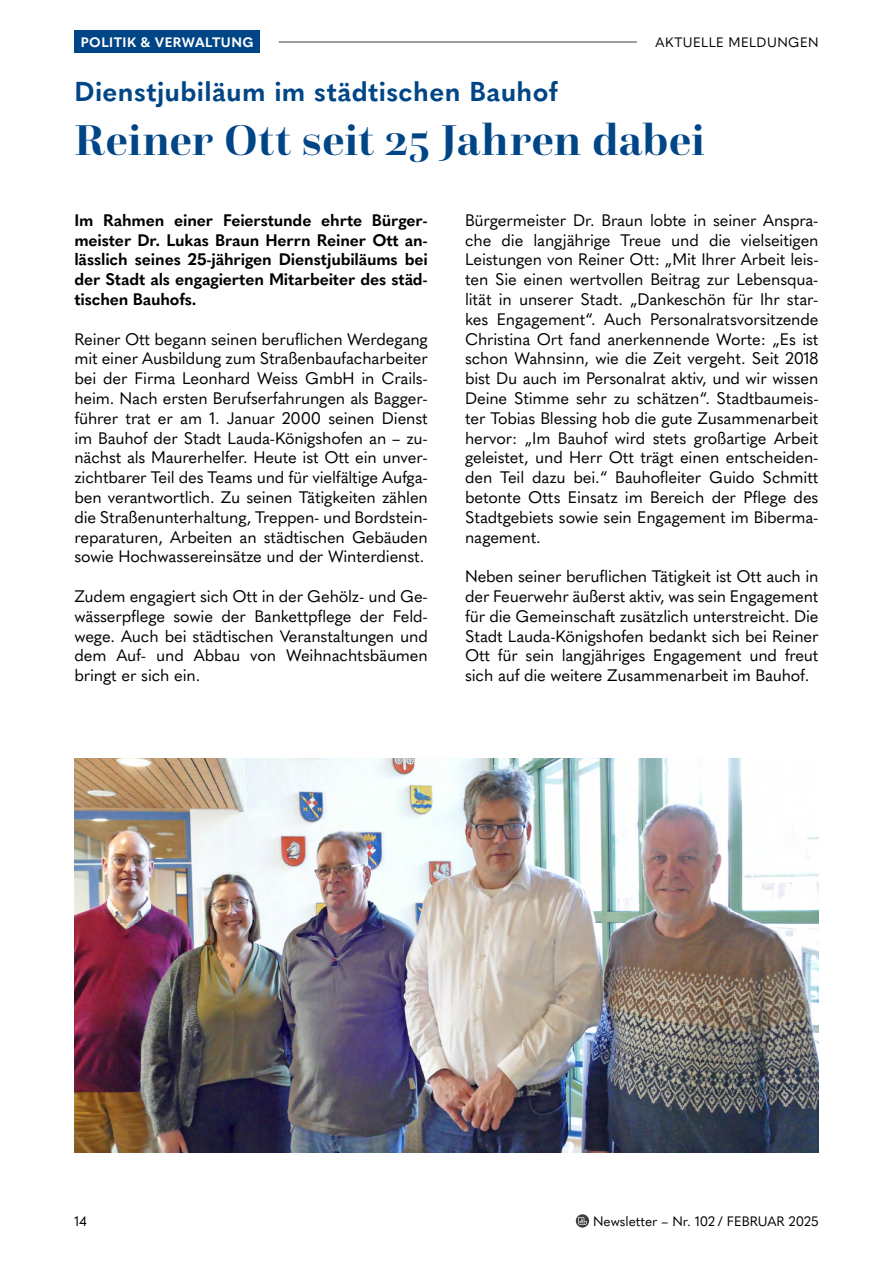
<style>
.page{position:relative;width:893px;height:1263px;background:#fff}
.page>*{position:absolute;margin:0;border:0;box-sizing:border-box;transform-origin:0 0}
.t1{font:700 45px "Questa Grande";letter-spacing:.015em;color:#004687}
.t2{font:700 27px "Quasimoda";letter-spacing:.015em;color:#004687}
.t3{font:16.5px/19.8px "Quasimoda";letter-spacing:-.01em;color:#000;text-align:justify}
.t4{font:700 16.5px/19.8px "Quasimoda";letter-spacing:-.01em;color:#000;text-align:justify}
.t5{font:13.5px "Quasimoda";color:#000}
.t6{font:700 13.5px "Quasimoda";letter-spacing:.035em;color:#fff}
.t7{font:13.5px "Quasimoda";letter-spacing:.04em;color:#000}
</style>
<div class="page">
<img style="left:74px;top:758px;width:745px;height:394px">
<div style="left:576px;top:1214px;width:13px;height:13px;background:#3c3c3b;border-radius:50%"></div>
<svg style="left:578px;top:1217px;width:9px;height:8px"></svg>
<div style="left:74px;top:31px;width:186px;height:22px;background:#004687"></div>
<hr style="left:279px;top:42px;width:358px;height:1px;background:#3c3c3b">
<p class="t6" style="left:81px;top:32px;width:174px">POLITIK &amp; VERWALTUNG</p>
<p class="t7" style="left:655px;top:32px;width:165px">AKTUELLE MELDUNGEN</p>
<h2 class="t2" style="left:74px;top:70px;width:485px">Dienstjubiläum im städtischen Bauhof</h2>
<h1 class="t1" style="left:74px;top:112px;width:632px">Reiner Ott seit 25 Jahren dabei</h1>
<p class="t4" style="left:74px;top:209px;width:355px">Im Rahmen einer Feierstunde ehrte Bürger&shy;meister Dr. Lukas Braun Herrn Reiner Ott an&shy;lässlich seines 25-jährigen Dienstjubiläums bei der Stadt als engagierten Mitarbeiter des städ&shy;tischen Bauhofs.</p>
<p class="t3" style="left:74px;top:328px;width:355px">Reiner Ott begann seinen beruflichen Werdegang mit einer Ausbildung zum Straßenbaufacharbeiter bei der Firma Leonhard Weiss GmbH in Crails&shy;heim. Nach ersten Berufserfahrungen als Bagger&shy;führer trat er am 1. Januar 2000 seinen Dienst im Bauhof der Stadt Lauda-Königshofen an – zu&shy;nächst als Maurerhelfer. Heute ist Ott ein unver&shy;zichtbarer Teil des Teams und für vielfältige Aufga&shy;ben verantwortlich. Zu seinen Tätigkeiten zählen die Straßenunterhaltung, Treppen- und Bordstein&shy;reparaturen, Arbeiten an städtischen Gebäuden sowie Hochwassereinsätze und der Winterdienst.</p>
<p class="t3" style="left:74px;top:585px;width:355px">Zudem engagiert sich Ott in der Gehölz- und Ge&shy;wässerpflege sowie der Bankettpflege der Feld&shy;wege. Auch bei städtischen Veranstaltungen und dem Auf- und Abbau von Weihnachtsbäumen bringt er sich ein.</p>
<p class="t3" style="left:465px;top:209px;width:355px">Bürgermeister Dr. Braun lobte in seiner Anspra&shy;che die langjährige Treue und die vielseitigen Leistungen von Reiner Ott: „Mit Ihrer Arbeit leis&shy;ten Sie einen wertvollen Beitrag zur Lebensqua&shy;lität in unserer Stadt. „Dankeschön für Ihr star&shy;kes Engagement“. Auch Personalratsvorsitzende Christina Ort fand anerkennende Worte: „Es ist schon Wahnsinn, wie die Zeit vergeht. Seit 2018 bist Du auch im Personalrat aktiv, und wir wissen Deine Stimme sehr zu schätzen“. Stadtbaumeis&shy;ter Tobias Blessing hob die gute Zusammenarbeit hervor: „Im Bauhof wird stets großartige Arbeit geleistet, und Herr Ott trägt einen entscheiden&shy;den Teil dazu bei.“ Bauhofleiter Guido Schmitt betonte Otts Einsatz im Bereich der Pflege des Stadtgebiets sowie sein Engagement im Biberma&shy;nagement.</p>
<p class="t3" style="left:465px;top:565px;width:355px">Neben seiner beruflichen Tätigkeit ist Ott auch in der Feuerwehr äußerst aktiv, was sein Engagement für die Gemeinschaft zusätzlich unterstreicht. Die Stadt Lauda-Königshofen bedankt sich bei Reiner Ott für sein langjähriges Engagement und freut sich auf die weitere Zusammenarbeit im Bauhof.</p>
<p class="t5" style="left:74px;top:1211px;width:14px">14</p>
<p class="t5" style="left:593px;top:1211px;width:227px">Newsletter – Nr. 102 / FEBRUAR 2025</p>
</div>
